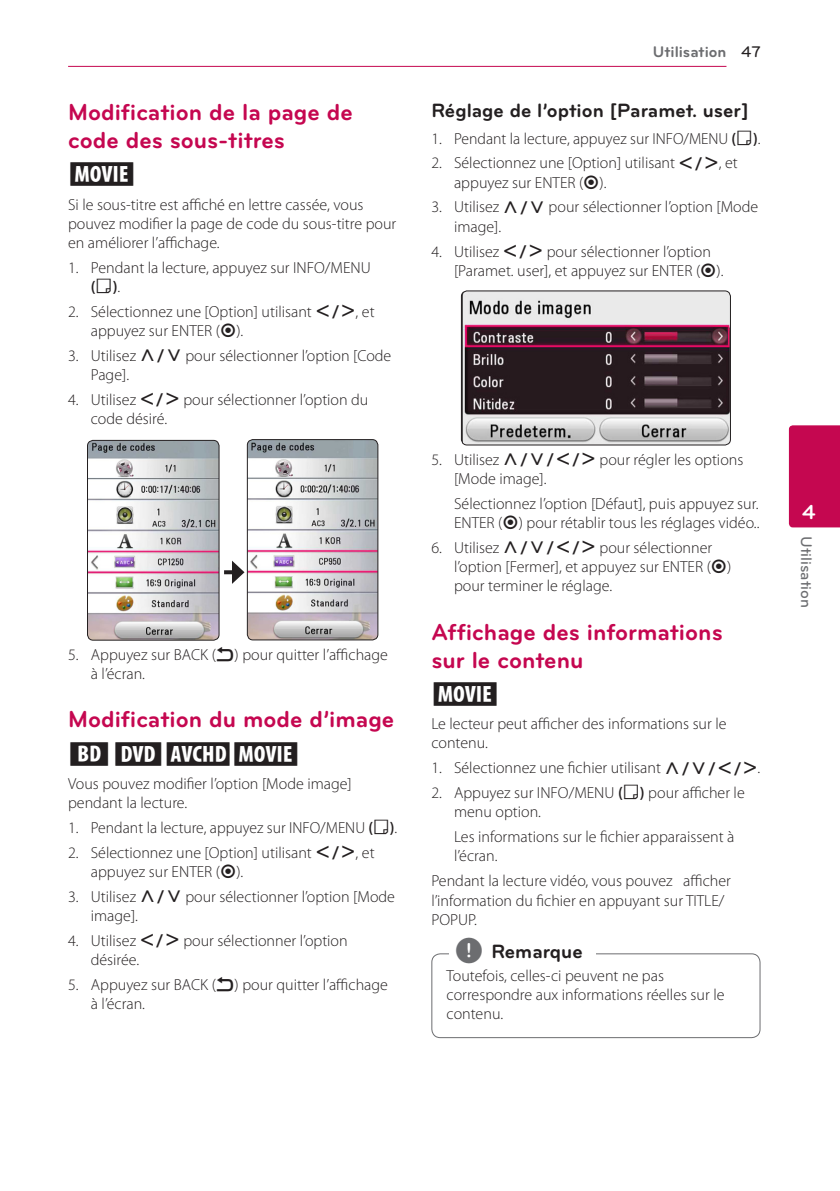
<style>
.page{position:relative;width:840px;height:1191px;background:#fff}
.page>*{position:absolute;margin:0;border:0;box-sizing:border-box;transform-origin:0 0}
.Title_2{font:700 24px/28px "Bryant LG";color:#c50750}
.Content_text_Light{font:24px "UPSYS Common";color:#231f20}
.t1{font:700 21px "Bryant LG";color:#fff}
.Title_3{font:700 20px "Bryant LG";color:#231f20}
.Content_text_Num{font:300 16px/19.2px "Myriad Pro";color:#231f20}
.Content_text_Light-2{font:300 16px/19.2px "Myriad Pro";color:#231f20}
.Contents_Text_Sub_Nu{font:300 16px/19.2px "Myriad Pro";color:#231f20}
.t2{font:700 16px "Bryant LG";color:#6c6d70}
.t3{font:500 16px "Bryant LG";color:#6c6d70}
.s1{font-weight:600}
.s2{font-family:"UPSYS Common";font-weight:400}
.s3{font-family:"UPSYS Circled Number";font-weight:400}
.s4{font-weight:500;color:#231f20}
.s5{font-family:"UPSYS Common";font-weight:400;font-size:30px;color:#6c6d70}
</style>
<div class="page">
<hr style="left:68px;top:66px;width:658px;height:1px;background:#c50750">
<div style="left:788px;top:425px;width:51px;height:102px;background:#c50750"></div>
<img style="left:247px;top:439px;width:130px;height:201px">
<div style="left:247px;top:439px;width:131px;height:201px;border:1px solid #231f20;border-radius:6px"></div>
<img style="left:87px;top:440px;width:132px;height:200px">
<div style="left:87px;top:440px;width:132px;height:200px;border:1px solid #231f20;border-radius:6px"></div>
<svg style="left:224px;top:570px;width:8px;height:4px"></svg>
<svg style="left:232px;top:560px;width:12px;height:24px"></svg>
<img style="left:462px;top:291px;width:268px;height:154px">
<div style="left:460px;top:290px;width:270px;height:155px;border:1px solid #231f20;border-radius:6px"></div>
<div style="left:431px;top:953px;width:329px;height:85px;border:1px solid #6c6d70;border-radius:9px"></div>
<div style="left:449px;top:947px;width:146px;height:19px;background:#fff"></div>
<p class="Title_2" style="left:68px;top:98px;width:286px">Modification de la page de code des sous-titres</p>
<p class="Content_text_Light" style="left:68px;top:160px;width:70px">Y</p>
<p class="Content_text_Light-2" style="left:68px;top:195px;width:329px">Si le sous-titre est affiché en lettre cassée, vous pouvez modifier la page de code du sous-titre pour en améliorer l’affichage.</p>
<p class="Content_text_Num" style="left:91px;top:258px;width:281px;text-indent:-23px">1. Pendant la lecture, appuyez sur INFO/MENU <span class="s1">(</span><span class="s2">M</span><span class="s1">)</span>.</p>
<p class="Content_text_Num" style="left:91px;top:302px;width:285px;text-indent:-23px">2. Sélectionnez une [Option] utilisant <span class="s2">A/D</span>, et appuyez sur ENTER (<span class="s2">B</span>).</p>
<p class="Content_text_Num" style="left:91px;top:346px;width:302px;text-indent:-23px">3. Utilisez <span class="s2">W/S</span> pour sélectionner l’option [Code<br>Page].</p>
<p class="Content_text_Num" style="left:91px;top:390px;width:279px;text-indent:-23px">4. Utilisez <span class="s2">A/D</span> pour sélectionner l’option du code désiré.</p>
<p class="Content_text_Num" style="left:91px;top:644px;width:298px;text-indent:-23px">5. Appuyez sur BACK (<span class="s3">1</span>) pour quitter l’affichage à l’écran.</p>
<p class="Title_2" style="left:68px;top:705px;width:327px">Modification du mode d’image</p>
<p class="Content_text_Light" style="left:68px;top:739px;width:234px">EROY</p>
<p class="Content_text_Light-2" style="left:68px;top:774px;width:285px">Vous pouvez modifier l’option [Mode image] pendant la lecture.</p>
<p class="Content_text_Num" style="left:68px;top:818px;width:330px">1. Pendant la lecture, appuyez sur INFO/MENU <span class="s1">(</span><span class="s2">M</span><span class="s1">)</span>.</p>
<p class="Content_text_Num" style="left:91px;top:843px;width:285px;text-indent:-23px">2. Sélectionnez une [Option] utilisant <span class="s2">A/D</span>, et appuyez sur ENTER (<span class="s2">B</span>).</p>
<p class="Content_text_Num" style="left:91px;top:887px;width:305px;text-indent:-23px">3. Utilisez <span class="s2">W/S</span> pour sélectionner l’option [Mode image].</p>
<p class="Content_text_Num" style="left:91px;top:931px;width:258px;text-indent:-23px">4. Utilisez <span class="s2">A/D</span> pour sélectionner l’option désirée.</p>
<p class="Content_text_Num" style="left:91px;top:975px;width:298px;text-indent:-23px">5. Appuyez sur BACK (<span class="s3">1</span>) pour quitter l’affichage à l’écran.</p>
<p class="t2" style="left:652px;top:42px;width:109px">Utilisation <span class="s4">47</span></p>
<p class="Title_3" style="left:431px;top:98px;width:318px">Réglage de l’option [Paramet. user]</p>
<p class="Content_text_Num" style="left:431px;top:128px;width:330px">1. Pendant la lecture, appuyez sur INFO/MENU <span class="s1">(</span><span class="s2">M</span><span class="s1">)</span>.</p>
<p class="Content_text_Num" style="left:454px;top:153px;width:285px;text-indent:-23px">2. Sélectionnez une [Option] utilisant <span class="s2">A/D</span>, et appuyez sur ENTER (<span class="s2">B</span>).</p>
<p class="Content_text_Num" style="left:454px;top:197px;width:305px;text-indent:-23px">3. Utilisez <span class="s2">W/S</span> pour sélectionner l’option [Mode image].</p>
<p class="Content_text_Num" style="left:454px;top:241px;width:271px;text-indent:-23px">4. Utilisez <span class="s2">A/D</span> pour sélectionner l’option [Paramet. user], et appuyez sur ENTER (<span class="s2">B</span>).</p>
<p class="Content_text_Num" style="left:454px;top:449px;width:291px;text-indent:-23px">5. Utilisez <span class="s2">W/S/A/D</span> pour régler les options [Mode image].</p>
<p class="Contents_Text_Sub_Nu" style="left:454px;top:493px;width:307px">Sélectionnez l’option [Défaut], puis appuyez sur.<br>ENTER (<span class="s2">B</span>) pour rétablir tous les réglages vidéo..</p>
<p class="Content_text_Num" style="left:454px;top:537px;width:279px;text-indent:-23px">6. Utilisez <span class="s2">W/S/A/D</span> pour sélectionner l’option [Fermer], et appuyez sur ENTER (<span class="s2">B</span>) pour terminer le réglage.</p>
<p class="Title_2" style="left:431px;top:617px;width:293px">Affichage des informations sur le contenu</p>
<p class="Content_text_Light" style="left:431px;top:679px;width:70px">Y</p>
<p class="Content_text_Light-2" style="left:431px;top:714px;width:296px">Le lecteur peut afficher des informations sur le contenu.</p>
<p class="Content_text_Num" style="left:431px;top:758px;width:330px">1. Sélectionnez une fichier utilisant <span class="s2">W/S/A/D</span>.</p>
<p class="Content_text_Num" style="left:454px;top:783px;width:292px;text-indent:-23px">2. Appuyez sur INFO/MENU <span class="s1">(</span><span class="s2">M</span><span class="s1">)</span> pour afficher le menu option.</p>
<p class="Contents_Text_Sub_Nu" style="left:454px;top:827px;width:282px">Les informations sur le fichier apparaissent à l’écran.</p>
<p class="Content_text_Light-2" style="left:431px;top:871px;width:301px">Pendant la lecture vidéo, vous pouvez afficher l’information du fichier en appuyant sur TITLE/<br>POPUP.</p>
<p class="Title_3" style="left:454px;top:938px;width:129px"><span class="s5">,</span> Remarque</p>
<p class="Content_text_Light-2" style="left:446px;top:965px;width:279px">Toutefois, celles-ci peuvent ne pas correspondre aux informations réelles sur le contenu.</p>
<h2 class="t1" style="left:801px;top:499px;width:15px">4</h2>
<p class="t3" style="left:815px;top:536px;width:73px;rotate:90deg">Utilisation</p>
</div>
